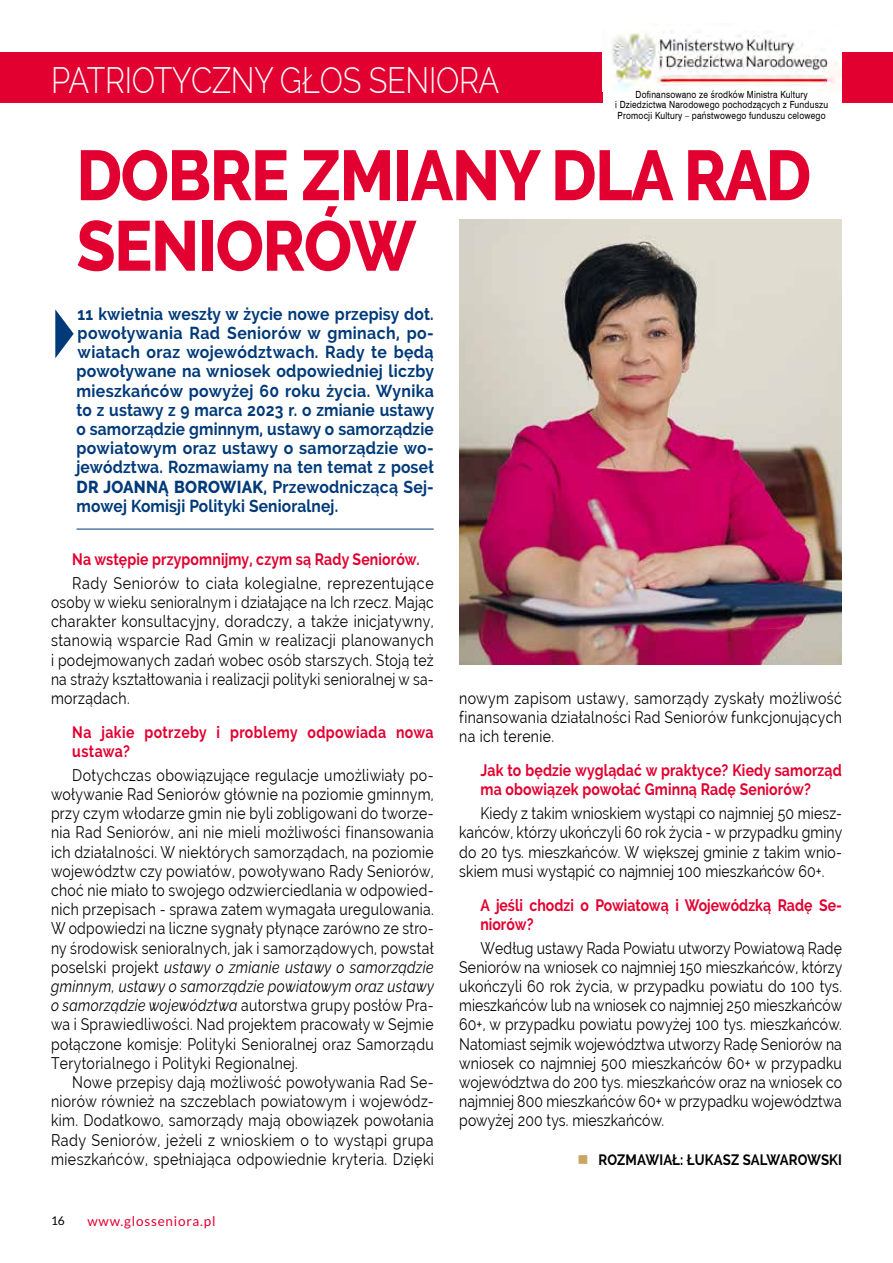
<style>
.page{position:relative;width:893px;height:1263px;background:#fff}
.page>*{position:absolute;margin:0;border:0;box-sizing:border-box;transform-origin:0 0}
.t1{font:800 70.5px "Raleway";letter-spacing:-.02em;color:#e20030;scale:.9 1}
.t2{font:300 36px "Raleway";letter-spacing:-.01em;color:#fff;scale:.85 1}
.t3{font:700 17.25px/19.2px "Raleway";letter-spacing:.01em;color:#003a79;text-align:justify;scale:.91 1}
.t4{font:800 17.25px "Raleway";color:#003a79;scale:.91 1}
.t5{font:16.5px/19.2px "Raleway";letter-spacing:.02em;color:#000;text-align:justify;scale:.85 1}
.t6{font:16.5px/19.2px "Raleway";letter-spacing:.02em;color:#000;text-align:justify;scale:.87 1}
.t7{font:700 16.5px/19.2px "Raleway";letter-spacing:.01em;color:#e20030;scale:.85 1}
.t8{font:16.5px/19.2px "Raleway";letter-spacing:.02em;color:#000;text-align:justify;scale:.86 1}
.t9{font:700 16.5px/19.2px "Raleway";letter-spacing:.03em;color:#e20030;scale:.85 1}
.t10{font:700 15px "Raleway";color:#000;scale:.88 1}
.t11{font:13.5px "Lato";letter-spacing:.06em;color:#e20030}
.t12{font:12px "Lato";color:#000}
.t13{font:9.9px/10.5px "Swiss 721 BT";letter-spacing:.025em;color:#000;text-align:center;scale:.85 1}
.s1{font-style:italic}
</style>
<div class="page">
<hr style="left:77px;top:529px;width:357px;height:1px;background:#003a79">
<img style="left:459px;top:219px;width:383px;height:445px">
<div style="left:0;top:52px;width:893px;height:50px;background:#e20030"></div>
<hr style="left:892px;top:52px;width:1px;height:50px;background:#ee7f00">
<div style="left:603px;top:24px;width:239px;height:87px;background:#fff"></div>
<img style="left:603px;top:31px;width:239px;height:60px">
<h2 class="t2" style="left:51px;top:60px;width:22px">PATR</h2>
<h2 class="t2" style="left:125px;top:60px;width:392px">IOTYCZNY GŁOS SENIORA</h2>
<p class="t13" style="left:615px;top:89px;width:252px">Dofinansowano ze środków Ministra Kultury<br>i Dziedzictwa Narodowego pochodzących z Funduszu<br>Promocji Kultury – państwowego funduszu celowego</p>
<h1 class="t1" style="left:77px;top:135px;width:295px">DOBRE ZMIANY</h1>
<h1 class="t1" style="left:551px;top:135px;width:45px">DLA</h1>
<h1 class="t1" style="left:684px;top:135px;width:94px">RAD</h1>
<h1 class="t1" style="left:77px;top:206px;width:91px">SENIORÓW</h1>
<p class="t3" style="left:77px;top:304px;width:394px">11 kwietnia weszły w życie nowe przepisy dot. powoływania Rad Seniorów w gminach, po&shy;wiatach oraz województwach. Rady te będą powoływane na wniosek odpowiedniej liczby mieszkańców powyżej 60 roku życia. Wynika to z ustawy z 9 marca 2023 r. o zmianie ustawy o samorządzie gminnym, ustawy o samorządzie powiatowym oraz ustawy o samorządzie wo&shy;jewództwa. Rozmawiamy na ten temat z poseł</p>
<p class="t4" style="left:77px;top:477px;width:52px">DR JOANNĄ</p>
<p class="t4" style="left:174px;top:477px;width:8px">BOROWIAK</p>
<p class="t3" style="left:77px;top:477px;width:394px;text-indent:187px">, Przewodniczącą Sej&shy;mowej Komisji Polityki Senioralnej.</p>
<p class="t7" style="left:72px;top:550px;width:410px">Na wstępie przypomnijmy, czym są Rady Seniorów.</p>
<p class="t6" style="left:51px;top:573px;width:441px;text-indent:21px">Rady Seniorów to ciała kolegialne, reprezentujące osoby w wieku senioralnym i działające na Ich rzecz. Mając charakter konsultacyjny, doradczy, a także inicjatywny, stanowią wsparcie Rad Gmin w realizacji planowanych i podejmowanych zadań wobec osób starszych. Stoją też na straży kształtowania i realizacji polityki senioralnej w sa&shy;morządach.</p>
<p class="t9" style="left:72px;top:722px;width:427px">Na jakie potrzeby i problemy odpowiada nowa ustawa?</p>
<p class="t5" style="left:51px;top:765px;width:453px;text-indent:21px">Dotychczas obowiązujące regulacje umożliwiały po&shy;woływanie Rad Seniorów głównie na poziomie gminnym, przy czym włodarze gmin nie byli zobligowani do tworze&shy;nia Rad Seniorów, ani nie mieli możliwości finansowania ich działalności. W niektórych samorządach, na poziomie województw czy powiatów, powoływano Rady Seniorów, choć nie miało to swojego odzwierciedlania w odpowied&shy;nich przepisach - sprawa zatem wymagała uregulowania.<br>W odpowiedzi na liczne sygnały płynące zarówno ze stro&shy;ny środowisk senioralnych, jak i samorządowych, powstał poselski projekt <span class="s1">ustawy o zmianie ustawy o samorządzie gminnym, ustawy o samorządzie powiatowym oraz ustawy o samorządzie województwa</span> autorstwa grupy posłów Pra&shy;wa i Sprawiedliwości. Nad projektem pracowały w Sejmie połączone komisje: Polityki Senioralnej oraz Samorządu Terytorialnego i Polityki Regionalnej.</p>
<p class="t5" style="left:51px;top:1072px;width:452px;text-indent:21px">Nowe przepisy dają możliwość powoływania Rad Se&shy;niorów również na szczeblach powiatowym i wojewódz&shy;kim. Dodatkowo, samorządy mają obowiązek powołania Rady Seniorów, jeżeli z wnioskiem o to wystąpi grupa mieszkańców, spełniająca odpowiednie kryteria. Dzięki</p>
<p class="t12" style="left:51px;top:1214px;width:15px">16</p>
<p class="t11" style="left:87px;top:1213px;width:130px">www.glosseniora.pl</p>
<p class="t8" style="left:459px;top:688px;width:447px">nowym zapisom ustawy, samorządy zyskały możliwość finansowania działalności Rad Seniorów funkcjonujących na ich terenie.</p>
<p class="t7" style="left:480px;top:761px;width:427px">Jak to będzie wyglądać w praktyce? Kiedy samorząd ma obowiązek powołać Gminną Radę Seniorów?</p>
<p class="t5" style="left:459px;top:804px;width:452px;text-indent:21px">Kiedy z takim wnioskiem wystąpi co najmniej 50 miesz&shy;kańców, którzy ukończyli 60 rok życia - w przypadku gminy do 20 tys. mieszkańców. W większej gminie z takim wnio&shy;skiem musi wystąpić co najmniej 100 mieszkańców 60+.</p>
<p class="t7" style="left:480px;top:895px;width:427px">A jeśli chodzi o Powiatową i Wojewódzką Radę Se&shy;niorów?</p>
<p class="t5" style="left:459px;top:938px;width:452px;text-indent:21px">Według ustawy Rada Powiatu utworzy Powiatową Radę Seniorów na wniosek co najmniej 150 mieszkańców, którzy ukończyli 60 rok życia, w przypadku powiatu do 100 tys. mieszkańców lub na wniosek co najmniej 250 mieszkańców 60+, w przypadku powiatu powyżej 100 tys. mieszkańców.<br>Natomiast sejmik województwa utworzy Radę Seniorów na wniosek co najmniej 500 mieszkańców 60+ w przypadku województwa do 200 tys. mieszkańców oraz na wniosek co najmniej 800 mieszkańców 60+ w przypadku województwa powyżej 200 tys. mieszkańców.</p>
<p class="t10" style="left:599px;top:1151px;width:13px">Rozmawiał</p>
<p class="t10" style="left:680px;top:1151px;width:28px">: Łukasz</p>
<p class="t10" style="left:743px;top:1151px;width:13px">Salwarowski</p>
</div>
